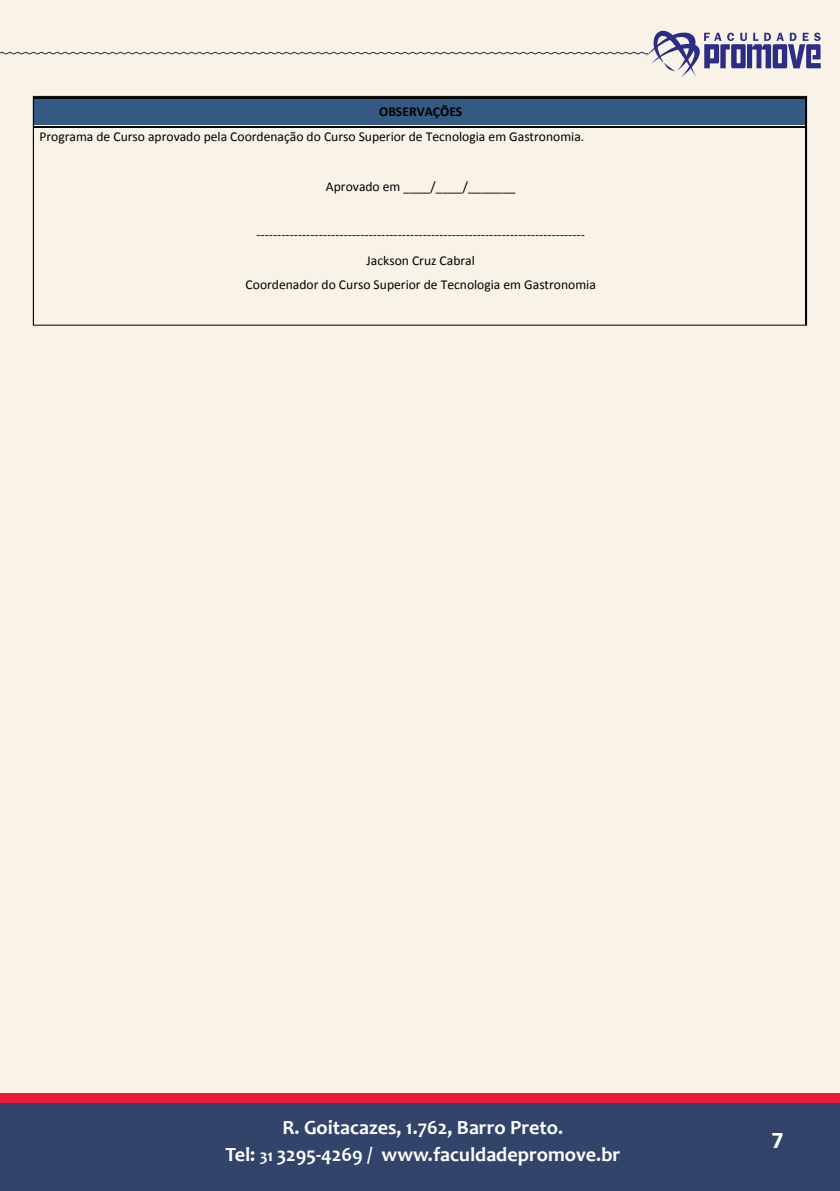
<style>
.page{position:relative;width:840px;height:1191px;background:#fff}
.page>*{position:absolute;margin:0;border:0;box-sizing:border-box;transform-origin:0 0}
.t1{font:700 24px "Calibri";color:#fff}
.t2{font:700 20.2px/27px "Candara";color:#fff;text-align:center}
.t3{font:13.6px/25.6px "Calibri";color:#000;text-align:center}
.t4{font:700 13.6px "Calibri";color:#000}
.s1{font-size:16.6px}
</style>
<div class="page">
<div style="left:0;top:0;width:839px;height:1191px;background:#f9f3e7"></div>
<div style="left:0;top:1102px;width:839px;height:89px;background:#32446a"></div>
<svg style="left:0;top:30px;width:820px;height:47px"></svg>
<div style="left:0;top:1093px;width:839px;height:9px;background:#ee1a39"></div>
<div style="left:33px;top:97px;width:771px;height:28px;background:#345a83"></div>
<hr style="left:33px;top:97px;width:771px;height:2px;background:#000">
<hr style="left:33px;top:126px;width:771px;height:2px;background:#000">
<div style="left:33px;top:96px;width:773px;height:230px;border:1px solid #000"></div>
<p class="t4" style="left:379px;top:103px;width:85px">OBSERVAÇÕES</p>
<p class="t3" style="left:39px;top:124px;width:546px">Programa de Curso aprovado pela Coordenação do Curso Superior de Tecnologia em Gastronomia.</p>
<p class="t3" style="left:326px;top:174px;width:191px">Aprovado em ____/____/_______</p>
<p class="t3" style="left:256px;top:222px;width:330px">--‐--‐--‐--‐--‐--‐--‐--‐--‐--‐--‐--‐--‐--‐--‐--‐--‐--‐--‐--‐--‐--‐--‐--‐--‐--‐--‐--‐--‐--‐--‐--‐--‐--‐--‐--‐--‐--‐--‐--‐--‐--‐--‐--‐--‐--‐--‐--‐--‐--‐--‐--‐--‐--‐--‐--‐--‐--‐--‐--‐--‐--‐--‐--‐--‐--‐--‐--‐--‐--‐--‐--‐--‐--‐--‐--‐--‐--‐--‐<br>Jackson Cruz Cabral</p>
<p class="t3" style="left:245px;top:272px;width:351px">Coordenador do Curso Superior de Tecnologia em Gastronomia</p>
<h2 class="t2" style="left:225px;top:1114px;width:396px">R. Goitacazes, 1.762, Barro Preto.<br>Tel: <span class="s1">31</span> 3295-4269 / www.faculdadepromove.br</h2>
<h1 class="t1" style="left:771px;top:1125px;width:14px">7</h1>
</div>
